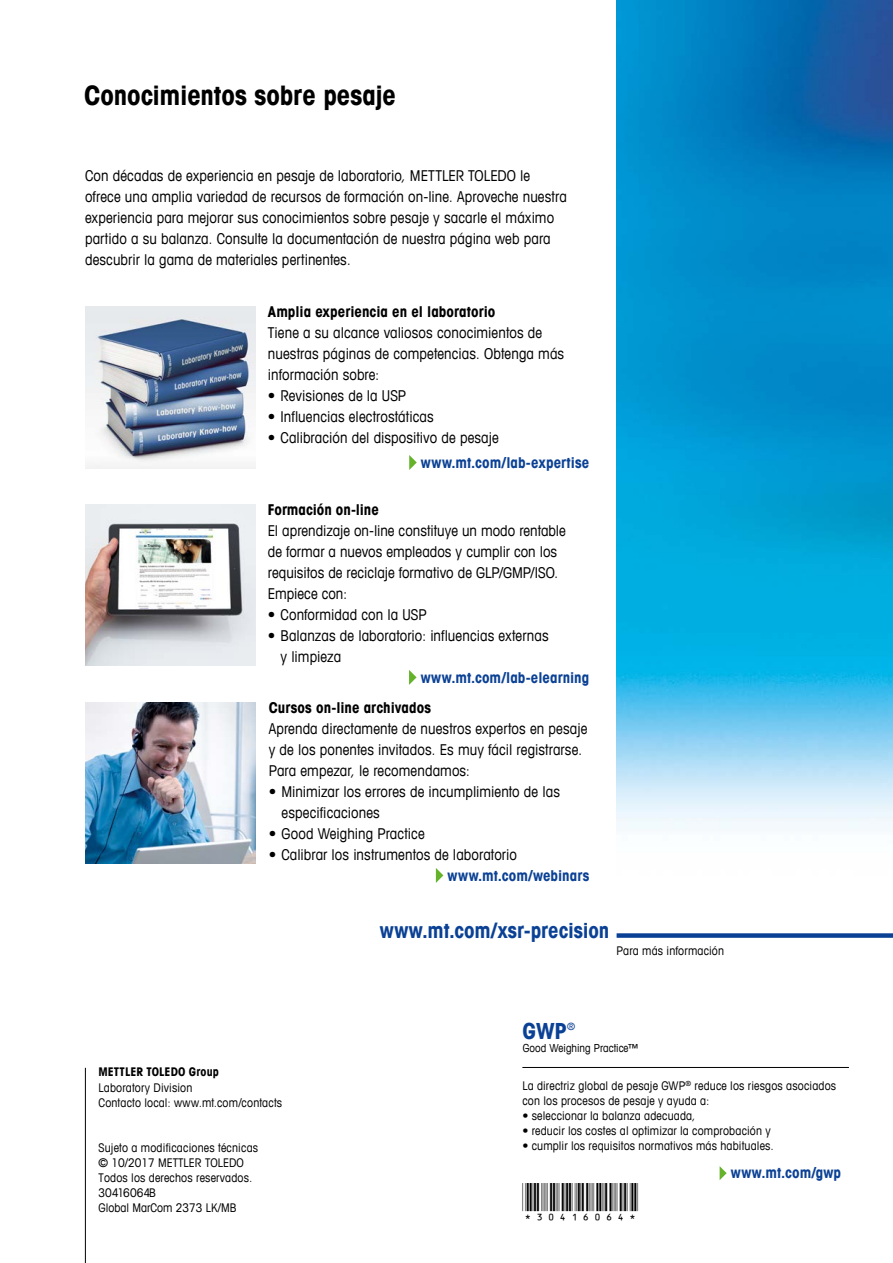
<style>
.page{position:relative;width:893px;height:1263px;background:#fff}
.page>*{position:absolute;margin:0;border:0;box-sizing:border-box;transform-origin:0 0}
.t1{font:37.5px "C39 Hr P36 Dm Tt";letter-spacing:-.005em;color:#000}
.t2{font:700 condensed 27px "Avant Garde Com";letter-spacing:-.005em;color:#000}
.t3{font:700 condensed 22.35px "Avant Garde Com";color:#0b4195}
.t4{font:700 condensed 21px "Avant Garde Com";letter-spacing:-.005em;color:#0b4195}
.t5{font:condensed 15px/21px "Avant Garde Com";letter-spacing:.005em;color:#000}
.t6{font:700 condensed 15px "Avant Garde Com";color:#0b4195}
.t7{font:700 condensed 15px "Avant Garde Com";color:#000}
.t8{font:condensed 12px/15px "Avant Garde Com";letter-spacing:.015em;color:#000}
.t9{font:700 condensed 12px "Avant Garde Com";letter-spacing:.005em;color:#000}
.t10{font:condensed 11.1px "Avant Garde Com";color:#000}
.t11{font:condensed 10.05px "Avant Garde Com";color:#0b4195}
</style>
<div class="page">
<img style="left:617px;top:0;width:276px;height:830px">
<div style="left:617px;top:933px;width:276px;height:5px;background:#0b4195"></div>
<hr style="left:85px;top:1068px;width:1px;height:195px;background:#000">
<svg style="left:409px;top:455px;width:8px;height:15px"></svg>
<svg style="left:409px;top:670px;width:8px;height:15px"></svg>
<svg style="left:436px;top:868px;width:7px;height:15px"></svg>
<img style="left:85px;top:504px;width:170px;height:162px">
<img style="left:85px;top:306px;width:170px;height:162px">
<img style="left:85px;top:702px;width:170px;height:162px">
<svg style="left:720px;top:1166px;width:7px;height:14px"></svg>
<hr style="left:522px;top:1067px;width:327px;height:1px;background:#000">
<h2 class="t2" style="left:84px;top:78px;width:313px">Conocimientos sobre pesaje</h2>
<p class="t5" style="left:85px;top:165px;width:483px">Con décadas de experiencia en pesaje de laboratorio, METTLER TOLEDO le ofrece una amplia variedad de recursos de formación on-line. Aproveche nuestra experiencia para mejorar sus conocimientos sobre pesaje y sacarle el máximo partido a su balanza. Consulte la documentación de nuestra página web para descubrir la gama de materiales pertinentes.</p>
<p class="t7" style="left:268px;top:302px;width:229px">Amplia experiencia en el laboratorio</p>
<p class="t5" style="left:268px;top:322px;width:298px">Tiene a su alcance valiosos conocimientos de nuestras páginas de competencias. Obtenga más información sobre:</p>
<p class="t5" style="left:268px;top:385px;width:140px">• Revisiones de la USP</p>
<p class="t5" style="left:268px;top:406px;width:167px">• Influencias electrostáticas</p>
<p class="t5" style="left:268px;top:427px;width:232px">• Calibración del dispositivo de pesaje</p>
<p class="t6" style="left:421px;top:453px;width:170px">www.mt.com/lab-expertise</p>
<p class="t7" style="left:268px;top:500px;width:112px">Formación on-line</p>
<p class="t5" style="left:268px;top:520px;width:300px">El aprendizaje on-line constituye un modo rentable de formar a nuevos empleados y cumplir con los requisitos de reciclaje formativo de GLP/GMP/ISO.<br>Empiece con:</p>
<p class="t5" style="left:268px;top:604px;width:160px">• Conformidad con la USP</p>
<p class="t5" style="left:281px;top:625px;width:270px;text-indent:-13px">• Balanzas de laboratorio: influencias externas y limpieza</p>
<p class="t6" style="left:421px;top:668px;width:170px">www.mt.com/lab-elearning</p>
<p class="t7" style="left:269px;top:698px;width:164px">Cursos on-line archivados</p>
<p class="t5" style="left:269px;top:718px;width:320px">Aprenda directamente de nuestros expertos en pesaje y de los ponentes invitados. Es muy fácil registrarse.<br>Para empezar, le recomendamos:</p>
<p class="t5" style="left:281px;top:781px;width:280px;text-indent:-13px">• Minimizar los errores de incumplimiento de las especificaciones</p>
<p class="t5" style="left:269px;top:823px;width:157px">• Good Weighing Practice</p>
<p class="t5" style="left:269px;top:844px;width:250px">• Calibrar los instrumentos de laboratorio</p>
<p class="t6" style="left:448px;top:866px;width:143px">www.mt.com/webinars</p>
<h3 class="t4" style="left:380px;top:917px;width:231px">www.mt.com/xsr-precision</h3>
<p class="t8" style="left:617px;top:943px;width:109px">Para más información</p>
<p class="t9" style="left:98px;top:1064px;width:122px">METTLER TOLEDO Group</p>
<p class="t8" style="left:98px;top:1079px;width:185px">Laboratory Division<br>Contacto local: www.mt.com/contacts</p>
<p class="t8" style="left:98px;top:1139px;width:161px">Sujeto a modificaciones técnicas © 10/2017 METTLER TOLEDO<br>Todos los derechos reservados.<br>30416064B<br>Global MarCom 2373 LK/MB</p>
<h3 class="t3" style="left:522px;top:1017px;width:46px">GWP</h3>
<p class="t11" style="left:567px;top:1021px;width:10px">®</p>
<p class="t10" style="left:523px;top:1041px;width:118px">Good Weighing Practice™</p>
<p class="t8" style="left:522px;top:1078px;width:315px">La directriz global de pesaje GWP<sup>®</sup> reduce los riesgos asociados con los procesos de pesaje y ayuda a:</p>
<p class="t8" style="left:522px;top:1108px;width:175px">• seleccionar la balanza adecuada,</p>
<p class="t8" style="left:522px;top:1123px;width:250px">• reducir los costes al optimizar la comprobación y</p>
<p class="t8" style="left:522px;top:1138px;width:253px">• cumplir los requisitos normativos más habituales.</p>
<p class="t6" style="left:731px;top:1163px;width:112px">www.mt.com/gwp</p>
<h1 class="t1" style="left:522px;top:1182px;width:118px">*30416064*</h1>
</div>
